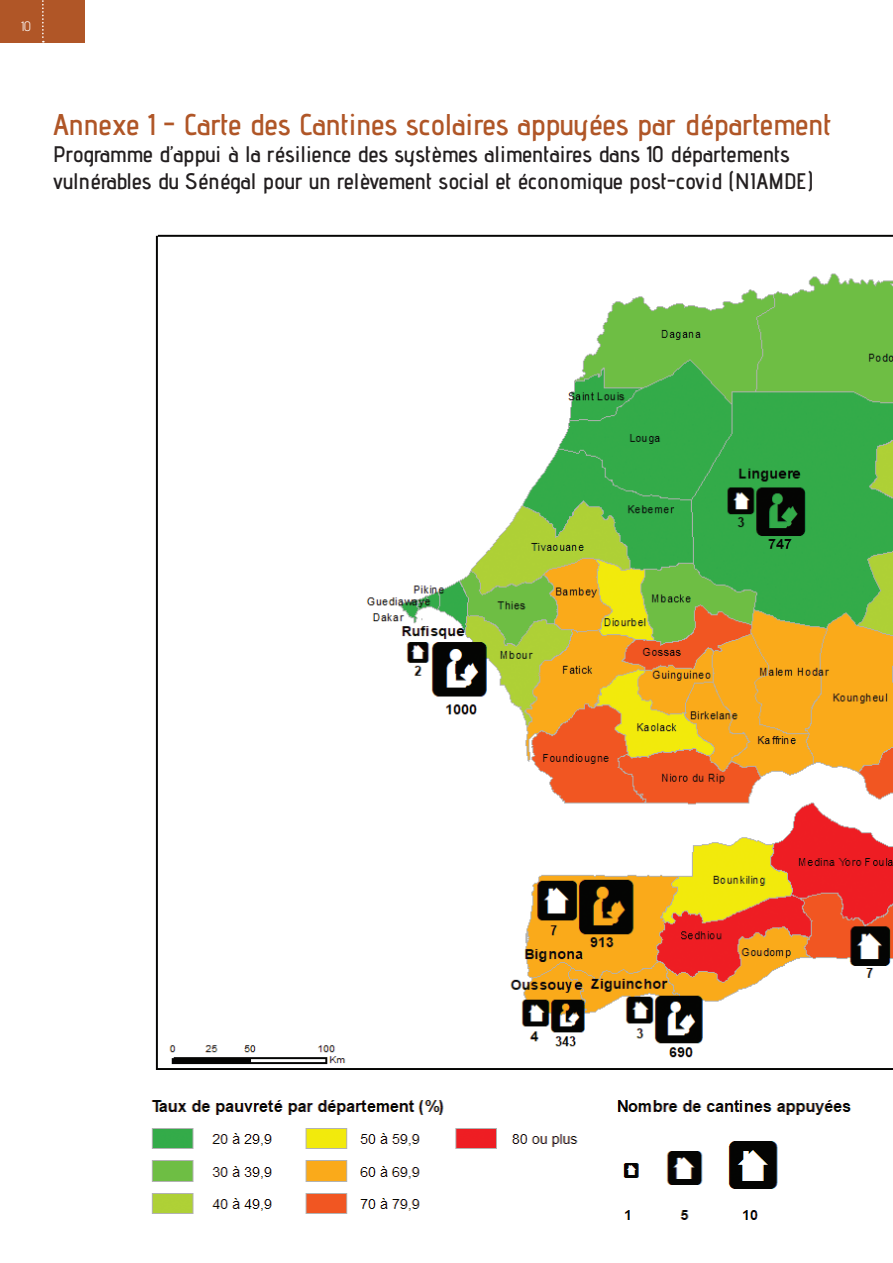
<style>
.page{position:relative;width:893px;height:1263px;background:#fff}
.page>*{position:absolute;margin:0;border:0;box-sizing:border-box;transform-origin:0 0}
.titres{font:600 30px "Advent Pro";color:#b05627}
.sous_titres{font:600 22.5px/27px "Advent Pro";color:#231f20}
.t1{font:13.5px "Advent Pro";color:#fff}
</style>
<div class="page">
<div style="left:0;top:0;width:85px;height:43px;background:#b05627"></div>
<svg style="left:42px;top:0;width:2px;height:43px"></svg>
<img style="left:155px;top:234px;width:738px;height:835px">
<img style="left:151px;top:1100px;width:700px;height:120px">
<p class="t1" style="left:21px;top:18px;width:12px">10</p>
<p class="titres" style="left:53px;top:106px;width:780px">Annexe 1 - Carte des Cantines scolaires appuyées par département</p>
<p class="sous_titres" style="left:53px;top:140px;width:762px">Programme d’appui à la résilience des systèmes alimentaires dans 10 départements vulnérables du Sénégal pour un relèvement social et économique post-covid (NIAMDE)</p>
</div>
